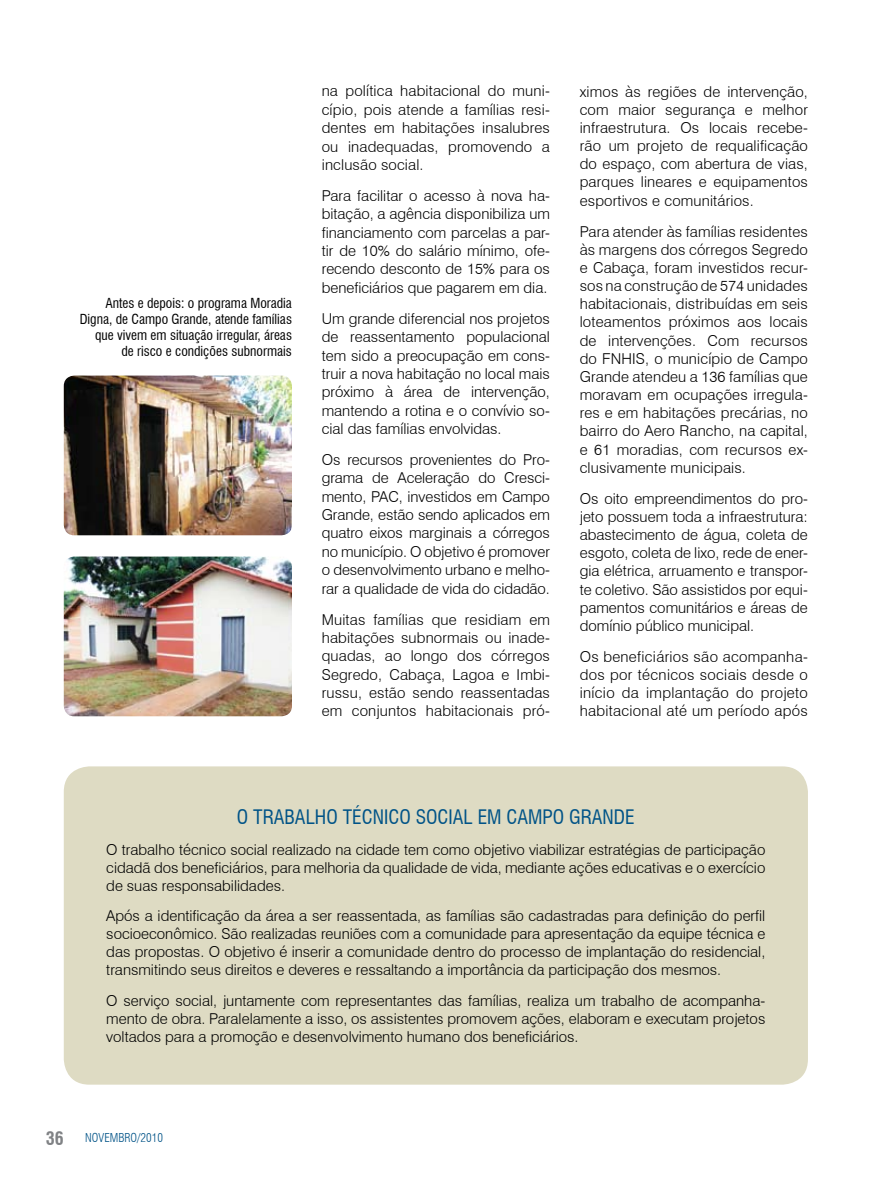
<style>
.page{position:relative;width:893px;height:1191px;background:#fff}
.page>*{position:absolute;margin:0;border:0;box-sizing:border-box;transform-origin:0 0}
.t1{font:condensed 19.5px "Swiss 721 BT";color:#005387}
.t2{font:300 15px/18.1px "Swiss 721 BT";color:#000;text-align:justify}
.t3{font:condensed 13.5px/16.2px "Swiss 721 BT";color:#000;text-align:right}
.t4{font:300 condensed 12px "Swiss 721 BT";color:#005387}
.s1{font-weight:700;font-size:18px;color:#808285}
</style>
<div class="page">
<div style="left:64px;top:766px;width:744px;height:318px;background:#dedbc3;border-radius:26px"></div>
<img style="left:64px;top:556px;width:228px;height:160px">
<img style="left:64px;top:375px;width:228px;height:160px">
<p class="t3" style="left:80px;top:294px;width:214px">Antes e depois: o programa Moradia Digna, de Campo Grande, atende famílias que vivem em situação irregular, áreas de risco e condições subnormais</p>
<p class="t2" style="left:322px;top:82px;width:230px">na política habitacional do muni&shy;cípio, pois atende a famílias resi&shy;dentes em habitações insalubres ou inadequadas, promovendo a inclusão social.</p>
<p class="t2" style="left:322px;top:186px;width:230px">Para facilitar o acesso à nova ha&shy;bitação, a agência disponibiliza um financiamento com parcelas a par&shy;tir de 10% do salário mínimo, ofe&shy;recendo desconto de 15% para os beneficiários que pagarem em dia.</p>
<p class="t2" style="left:322px;top:309px;width:230px">Um grande diferencial nos projetos de reassentamento populacional tem sido a preocupação em cons&shy;truir a nova habitação no local mais próximo à área de intervenção, mantendo a rotina e o convívio so&shy;cial das famílias envolvidas.</p>
<p class="t2" style="left:322px;top:450px;width:230px">Os recursos provenientes do Pro&shy;grama de Aceleração do Cresci&shy;mento, PAC, investidos em Campo Grande, estão sendo aplicados em quatro eixos marginais a córregos no município. O objetivo é promover o desenvolvimento urbano e melho&shy;rar a qualidade de vida do cidadão.</p>
<p class="t2" style="left:322px;top:610px;width:230px">Muitas famílias que residiam em habitações subnormais ou inade&shy;quadas, ao longo dos córregos Segredo, Cabaça, Lagoa e I mbi&shy;russu, estão sendo reassentadas em conjuntos habitacionais pró-</p>
<p class="t2" style="left:580px;top:82px;width:230px">ximos às regiões de intervenção, com maior segurança e melhor infraestrutura. Os locais recebe&shy;rão um projeto de requalificação do espaço, com abertura de vias, parques lineares e equipamentos esportivos e comunitários.</p>
<p class="t2" style="left:580px;top:222px;width:230px">Para atender às famílias residentes às margens dos córregos Segredo e Cabaça, foram investidos recur&shy;sos na construção de 574 unidades habitacionais, distribuídas em seis loteamentos próximos aos locais de intervenções. Com recursos do FNHIS , o município de Campo Grande atendeu a 136 famílias que moravam em ocupações irregula&shy;res e em habitações precárias, no bairro do Aero Rancho, na capital, e 61 moradias, com recursos ex&shy;clusivamente municipais.</p>
<p class="t2" style="left:580px;top:489px;width:230px">Os oito empreendimentos do pro&shy;jeto possuem toda a infraestrutura: abastecimento de água, coleta de esgoto, coleta de lixo, rede de ener&shy;gia elétrica, arruamento e transpor&shy;te coletivo. São assistidos por equi&shy;pamentos comunitários e áreas de domínio público municipal.</p>
<p class="t2" style="left:580px;top:647px;width:230px">Os beneficiários são acompanha&shy;dos por técnicos sociais desde o início da implantação do projeto habitacional até um período após</p>
<h1 class="t1" style="left:237px;top:805px;width:399px">O trabalho técnico social em Campo Grande</h1>
<p class="t2" style="left:106px;top:840px;width:661px">O trabalho técnico social realizado na cidade tem como objetivo viabilizar estratégias de participação cidadã dos beneficiários, para melhoria da qualidade de vida, mediante ações educativas e o exercício de suas responsabilidades.</p>
<p class="t2" style="left:106px;top:907px;width:661px">Após a identificação da área a ser reassentada, as famílias são cadastradas para definição do perfil socioeconômico. São realizadas reuniões com a comunidade para apresentação da equipe técnica e das propostas. O objetivo é inserir a comunidade dentro do processo de implantação do residencial, transmitindo seus direitos e deveres e ressaltando a importância da participação dos mesmos.</p>
<p class="t2" style="left:106px;top:991px;width:661px">O serviço social, juntamente com representantes das famílias, realiza um trabalho de acompanha&shy;mento de obra. Paralelamente a isso, os assistentes promovem ações, elaboram e executam projetos voltados para a promoção e desenvolvimento humano dos beneficiários.</p>
<p class="t4" style="left:46px;top:1130px;width:47px"><span class="s1">36</span> NOVEMBRO</p>
<p class="t4" style="left:137px;top:1130px;width:27px">/2010</p>
</div>
